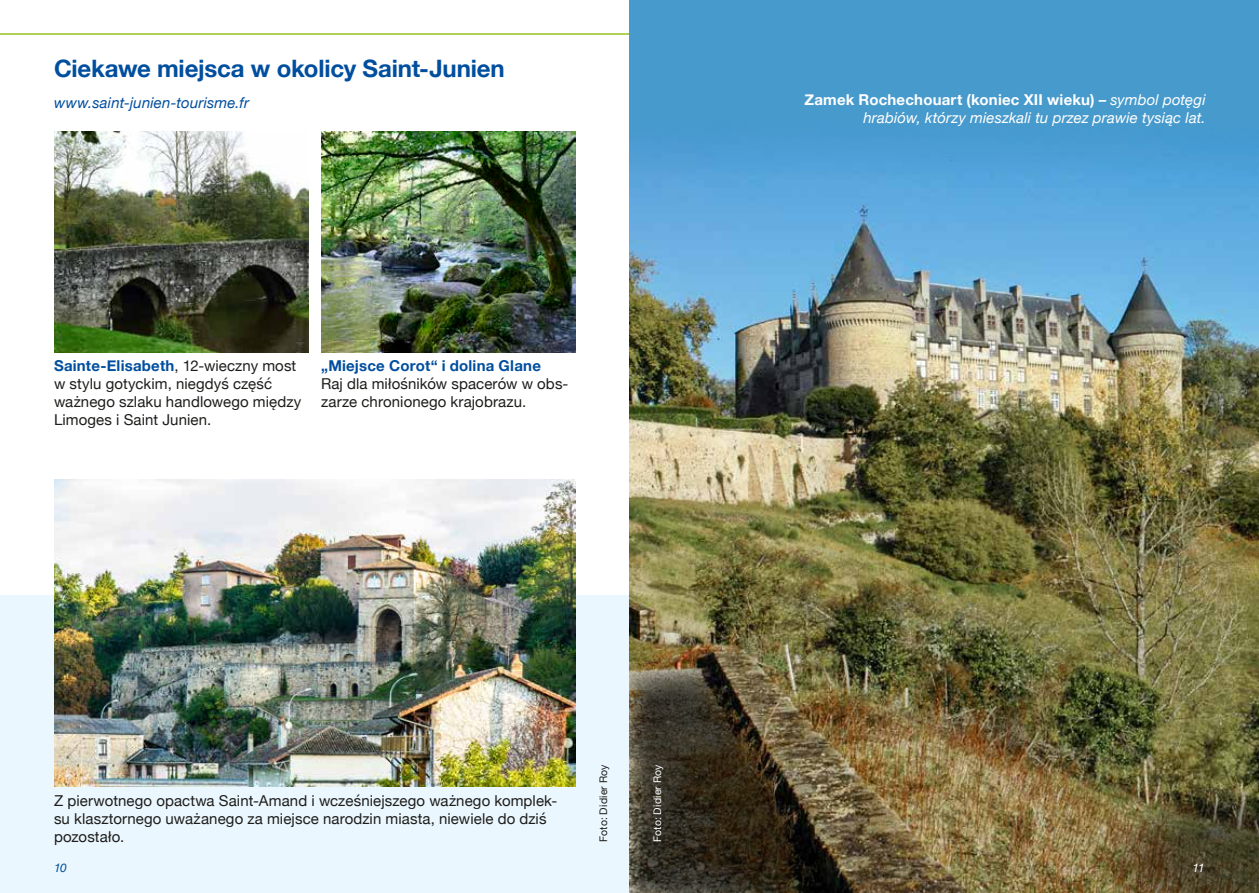
<style>
.page{position:relative;width:1259px;height:893px;background:#fff}
.page>*{position:absolute;margin:0;border:0;box-sizing:border-box;transform-origin:0 0}
.t1{font:700 24px "Helvetica Neue";letter-spacing:-.01em;color:#004e9e}
.t2{font:15px/18px "Helvetica Neue";letter-spacing:.005em;color:#1d1d1b}
.t3{font:italic 15px/18px "Helvetica Neue";letter-spacing:.01em;color:#fff;text-align:right}
.t4{font:italic 15px "Helvetica Neue";letter-spacing:.01em;color:#004e9e}
.t5{font:700 15px "Helvetica Neue";letter-spacing:.01em;color:#004e9e}
.t6{font:italic 12px "Helvetica Neue";color:#004e9e}
.t7{font:italic 12px "Helvetica Neue";color:#fff}
.t8{font:10.5px "Helvetica Neue";letter-spacing:.015em;color:#1d1d1b}
.t9{font:10.5px "Helvetica Neue";letter-spacing:.015em;color:#fff}
.s1{font-weight:700;color:#004e9e}
.s2{font-weight:700;font-style:normal}
.s3{font-weight:500;font-style:normal}
</style>
<div class="page">
<div style="left:0;top:595px;width:1259px;height:298px;background:#ebf7fe"></div>
<hr style="left:0;top:33px;width:1259px;height:2px;background:#96c11f">
<div style="left:629px;top:0;width:630px;height:893px;background:#479acc"></div>
<img style="left:629px;top:151px;width:630px;height:742px">
<img style="left:54px;top:480px;width:521px;height:307px">
<svg style="left:1102px;top:791px;width:157px;height:102px;background:#5a4f2f"></svg>
<svg style="left:629px;top:668px;width:219px;height:225px;background:#49402d"></svg>
<img style="left:54px;top:132px;width:254px;height:220px">
<img style="left:321px;top:132px;width:254px;height:220px">
<h1 class="t1" style="left:54px;top:50px;width:452px">Ciekawe miejsca w okolicy Saint-Junien</h1>
<p class="t4" style="left:54px;top:92px;width:197px">www.saint-junien-tourisme.fr</p>
<p class="t2" style="left:54px;top:358px;width:249px"><span class="s1">Sainte-Elisabeth</span>, 12-wieczny most w stylu gotyckim, niegdyś część ważnego szlaku handlowego między<br>Limoges i Saint Junien.</p>
<p class="t5" style="left:321px;top:354px;width:221px">„Miejsce Corot“ i dolina Glane</p>
<p class="t2" style="left:321px;top:376px;width:249px">Raj dla miłośników spacerów w obs&shy;zarze chronionego krajobrazu.</p>
<p class="t2" style="left:54px;top:792px;width:505px">Z pierwotnego opactwa Saint-Amand i wcześniejszego ważnego komplek&shy;su klasztornego uważanego za miejsce narodzin miasta, niewiele do dziś pozostało.</p>
<p class="t8" style="left:596px;top:842px;width:79px;rotate:-90deg">Foto: Didier Roy</p>
<p class="t9" style="left:650px;top:842px;width:79px;rotate:-90deg">Foto: Didier Roy</p>
<p class="t3" style="left:804px;top:91px;width:403px"><span class="s2">Zamek Rochechouart (koniec XII wieku)</span> <span class="s3">–</span> symbol potęgi hrabiów, którzy mieszkali tu przez prawie tysiąc lat.</p>
<p class="t6" style="left:54px;top:859px;width:14px">10</p>
<p class="t7" style="left:1192px;top:859px;width:14px">11</p>
</div>
